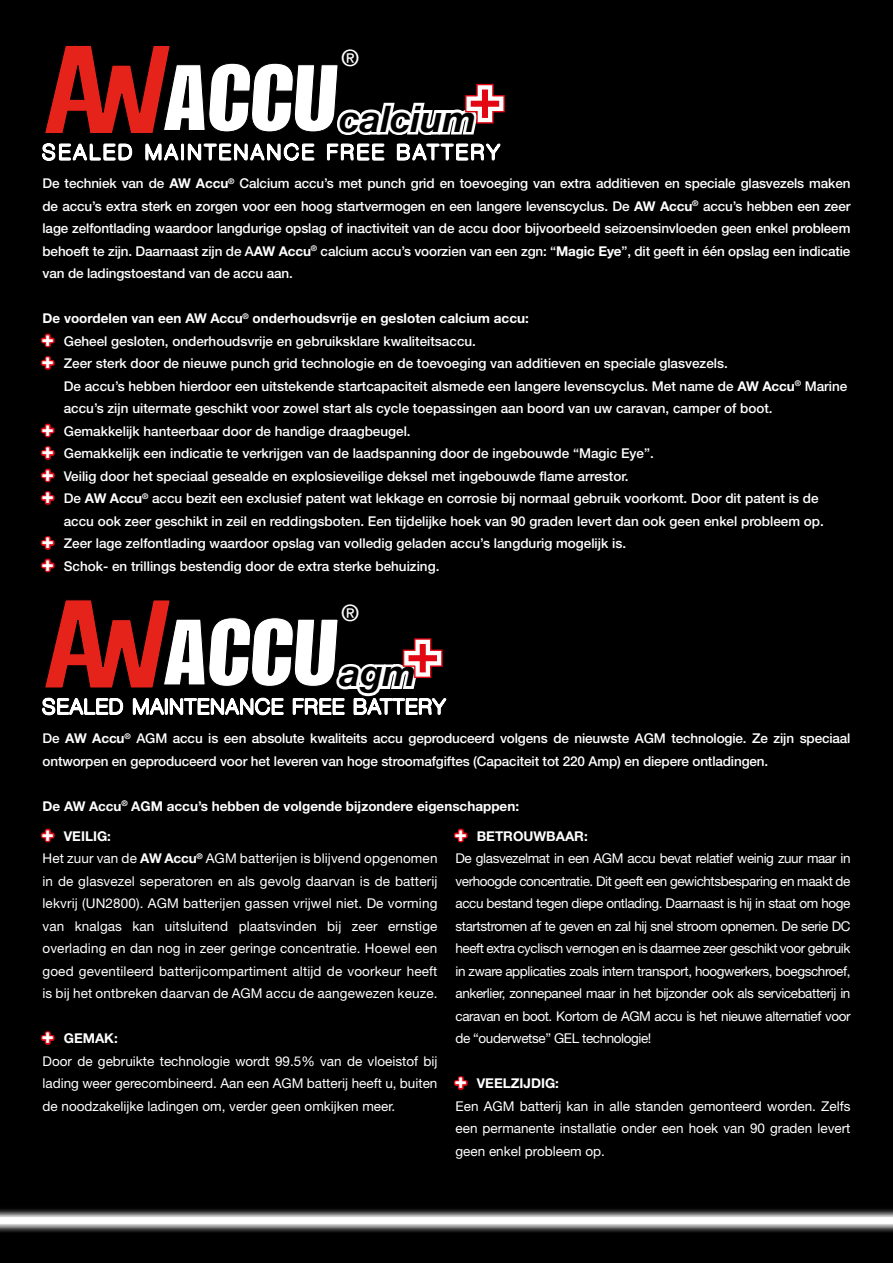
<style>
.page{position:relative;width:893px;height:1263px;background:#000}
.page>*{position:absolute;margin:0;border:0;box-sizing:border-box;transform-origin:0 0}
.t1{font:italic 700 36.75px "Helvetica Neue LT Std";color:#000}
.t2{font:500 22.65px "Helvetica Neue LT Std";color:#fff}
.t3{font:500 13.5px/22.5px "Helvetica Neue LT Std";color:#fff}
.t4{font:13.5px/22.5px "Helvetica Neue LT Std";letter-spacing:.01em;color:#fff;text-align:justify}
.t5{font:700 13.5px "Helvetica Neue LT Std";color:#fff}
.s1{font-weight:700}
</style>
<div class="page">
<svg style="left:0;top:1209px;width:893px;height:23px;background:#6a6a6a"></svg>
<div style="left:0;top:1217px;width:893px;height:7px;background:#fff"></div>
<svg style="left:42px;top:45px;width:463px;height:116px"></svg>
<svg style="left:42px;top:599px;width:405px;height:117px"></svg>
<svg style="left:41px;top:333px;width:14px;height:15px"></svg>
<svg style="left:41px;top:356px;width:14px;height:14px"></svg>
<svg style="left:41px;top:423px;width:14px;height:15px"></svg>
<svg style="left:41px;top:446px;width:14px;height:14px"></svg>
<svg style="left:41px;top:468px;width:14px;height:15px"></svg>
<svg style="left:41px;top:491px;width:14px;height:14px"></svg>
<svg style="left:41px;top:536px;width:14px;height:14px"></svg>
<svg style="left:41px;top:558px;width:14px;height:15px"></svg>
<svg style="left:41px;top:828px;width:14px;height:15px"></svg>
<svg style="left:41px;top:1031px;width:14px;height:14px"></svg>
<svg style="left:454px;top:828px;width:14px;height:15px"></svg>
<svg style="left:454px;top:1076px;width:14px;height:14px"></svg>
<h2 class="t2" style="left:341px;top:44px;width:20px">®</h2>
<h1 class="t1" style="left:339px;top:96px;width:164px">calcium<sup>+</sup></h1>
<p class="t3" style="left:43px;top:172px;width:809px;text-align:justify">De techniek van de <span class="s1">AW Accu</span><sup>®</sup> Calcium accu’s met punch grid en toevoeging van extra additieven en speciale glasvezels maken de accu’s extra sterk en zorgen voor een hoog startvermogen en een langere levenscyclus. De <span class="s1">AW Accu</span><sup>®</sup> accu’s hebben een zeer lage zelfontlading waardoor langdurige opslag of inactiviteit van de accu door bijvoorbeeld seizoensinvloeden geen enkel probleem behoeft te zijn. Daarnaast zijn de A<span class="s1">AW Accu</span><sup>®</sup> calcium accu’s voorzien van een zgn: “<span class="s1">Magic Eye</span>”, dit geeft in één opslag een indicatie van de ladingstoestand van de accu aan.</p>
<p class="t3" style="left:64px;top:307px;width:785px;text-indent:-21px"><span class="s1">De voordelen van een AW Accu</span><sup>®</sup> <span class="s1">onderhoudsvrije en gesloten calcium accu:<br></span>Geheel gesloten, onderhoudsvrije en gebruiksklare kwaliteitsaccu.<br>Zeer sterk door de nieuwe punch grid technologie en de toevoeging van additieven en speciale glasvezels.<br>De accu’s hebben hierdoor een uitstekende startcapaciteit alsmede een langere levenscyclus. Met name de <span class="s1">AW Accu</span><sup>®</sup> Marine accu’s zijn uitermate geschikt voor zowel start als cycle toepassingen aan boord van uw caravan, camper of boot.<br>Gemakkelijk hanteerbaar door de handige draagbeugel.<br>Gemakkelijk een indicatie te verkrijgen van de laadspanning door de ingebouwde “Magic Eye”.<br>Veilig door het speciaal gesealde en explosieveilige deksel met ingebouwde flame arrestor.<br>De <span class="s1">AW Accu</span><sup>®</sup> accu bezit een exclusief patent wat lekkage en corrosie bij normaal gebruik voorkomt. Door dit patent is de accu ook zeer geschikt in zeil en reddingsboten. Een tijdelijke hoek van 90 graden levert dan ook geen enkel probleem op.<br>Zeer lage zelfontlading waardoor opslag van volledig geladen accu’s langdurig mogelijk is.<br>Schok- en trillings bestendig door de extra sterke behuizing.</p>
<h2 class="t2" style="left:341px;top:599px;width:20px">®</h2>
<h1 class="t1" style="left:339px;top:650px;width:102px">agm<sup>+</sup></h1>
<p class="t3" style="left:43px;top:727px;width:809px">De <span class="s1">AW Accu</span><sup>®</sup> AGM accu is een absolute kwaliteits accu geproduceerd volgens de nieuwste AGM technologie. Ze zijn speciaal ontworpen en geproduceerd voor het leveren van hoge stroomafgiftes (Capaciteit tot 220 Amp) en diepere ontladingen.</p>
<p class="t5" style="left:43px;top:797px;width:478px">De AW Accu<sup>®</sup> AGM accu’s hebben de volgende bijzondere eigenschappen:</p>
<p class="t4" style="left:43px;top:824px;width:396px;text-align:left;text-indent:21px"><span class="s1">VEILIG:<br></span>Het zuur van de <span class="s1">AW Accu</span><sup>®</sup> AGM batterijen is blijvend opgenomen in de glasvezel seperatoren en als gevolg daarvan is de batterij lekvrij (UN2800). AGM batterijen gassen vrijwel niet. De vorming van knalgas kan uitsluitend plaatsvinden bij zeer ernstige overlading en dan nog in zeer geringe concentratie. Hoewel een goed geventileerd batterijcompartiment altijd de voorkeur heeft is bij het ontbreken daarvan de AGM accu de aangewezen keuze.</p>
<p class="t5" style="left:64px;top:1030px;width:55px">GEMAK:</p>
<p class="t4" style="left:43px;top:1049px;width:396px">Door de gebruikte technologie wordt 99.5% van de vloeistof bij lading weer gerecombineerd. Aan een AGM batterij heeft u, buiten de noodzakelijke ladingen om, verder geen omkijken meer.</p>
<p class="t5" style="left:477px;top:828px;width:112px">BETROUWBAAR:</p>
<p class="t4" style="left:455px;top:847px;width:396px">De glasvezelmat in een AGM accu bevat relatief weinig zuur maar in verhoogde concentratie. Dit geeft een gewichtsbesparing en maakt de accu bestand tegen diepe ontlading. Daarnaast is hij in staat om hoge startstromen af te geven en zal hij snel stroom opnemen. De serie DC heeft extra cyclisch vernogen en is daarmee zeer geschikt voor gebruik in zware applicaties zoals intern transport, hoogwerkers, boegschroef, ankerlier, zonnepaneel maar in het bijzonder ook als servicebatterij in caravan en boot. Kortom de AGM accu is het nieuwe alternatief voor de “ouderwetse” GEL technologie!</p>
<p class="t5" style="left:477px;top:1075px;width:84px">VEELZIJDIG:</p>
<p class="t4" style="left:455px;top:1094px;width:396px">Een AGM batterij kan in alle standen gemonteerd worden. Zelfs een permanente installatie onder een hoek van 90 graden levert geen enkel probleem op.</p>
</div>
